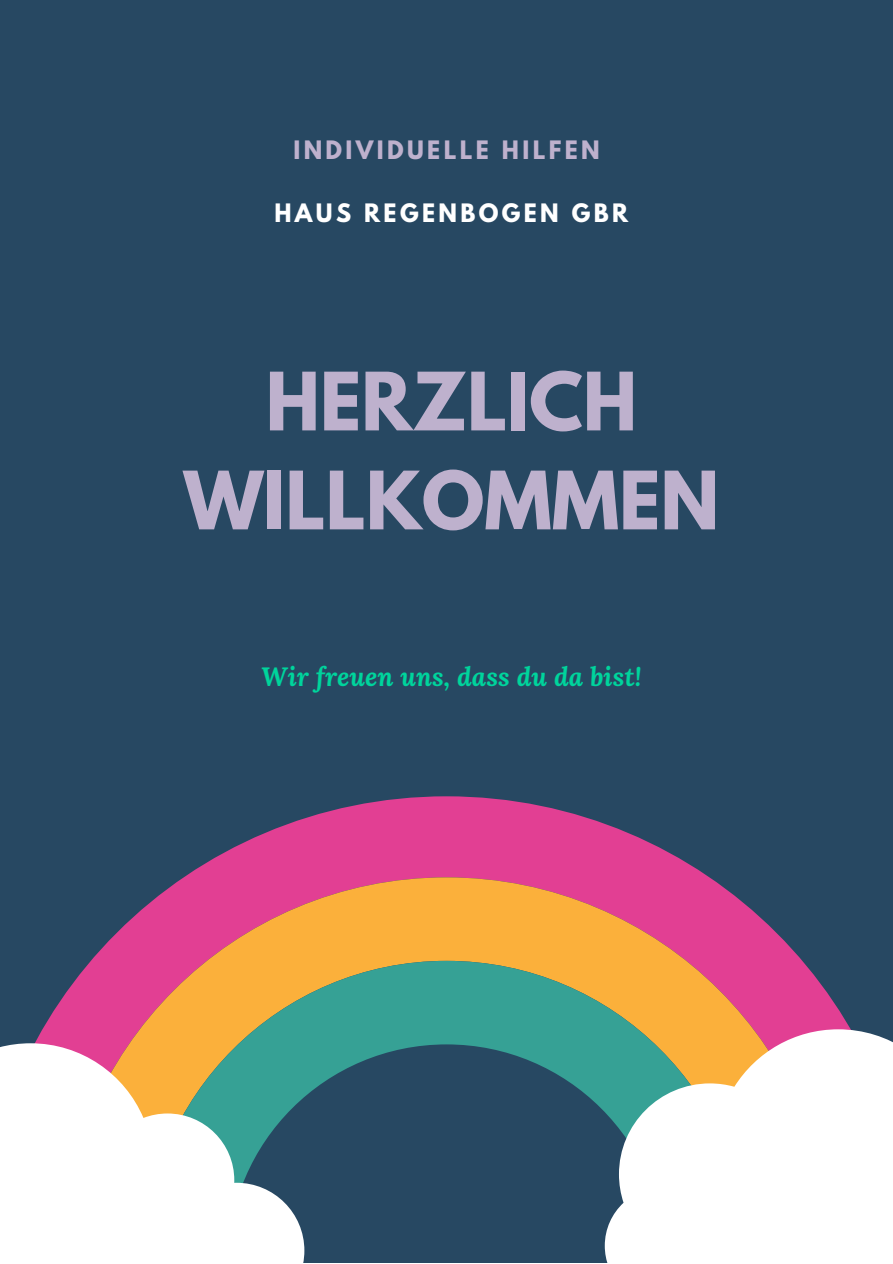
<style>
.page{position:relative;width:893px;height:1264px;background:#fff}
.page>*{position:absolute;margin:0;border:0;box-sizing:border-box;transform-origin:0 0}
.t1{font:700 71.25px/98.9px "League Spartan";color:#beb1cd;text-align:center}
.t2{font:italic 700 26.25px "Lora";color:#00d49c}
.t3{font:700 22.5px "League Spartan";letter-spacing:.15em;color:#beb1cd}
.t4{font:700 22.5px "League Spartan";letter-spacing:.15em;color:#fff}
</style>
<div class="page">
<div style="left:0;top:0;width:892px;height:1262px;background:#274862"></div>
<svg style="left:35px;top:796px;width:816px;height:247px"></svg>
<svg style="left:61px;top:877px;width:771px;height:166px"></svg>
<svg style="left:144px;top:960px;width:604px;height:297px"></svg>
<svg style="left:0;top:1043px;width:304px;height:219px;fill:#fff"></svg>
<svg style="left:605px;top:1029px;width:287px;height:233px;fill:#fff"></svg>
<p class="t3" style="left:293px;top:138px;width:308px">INDIVIDUELLE HILFEN</p>
<p class="t4" style="left:274px;top:201px;width:355px">HAUS REGENBOGEN GBR</p>
<p class="t1" style="left:183px;top:361px;width:537px">HERZLICH<br>WILLKOMMEN</p>
<p class="t2" style="left:261px;top:658px;width:381px">Wir freuen uns, dass du da bist!</p>
</div>
